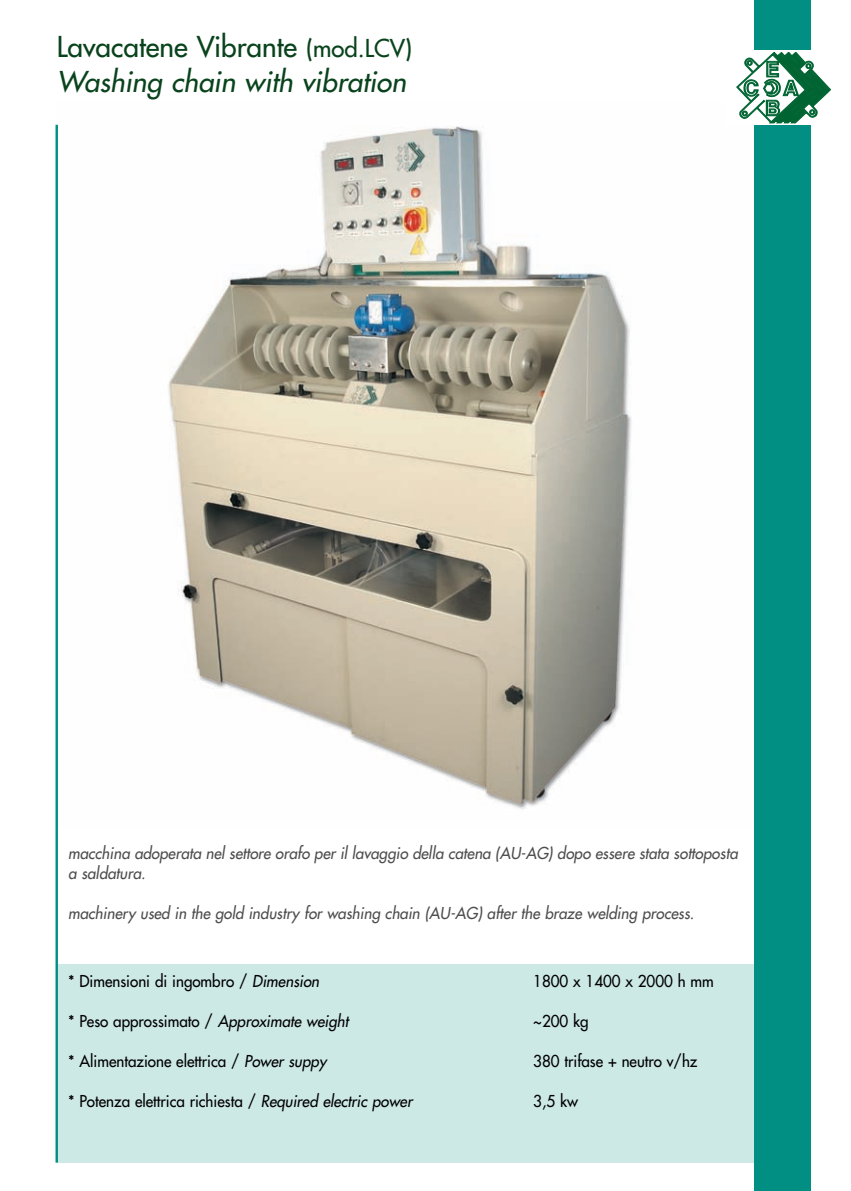
<style>
.page{position:relative;width:851px;height:1191px;background:#fff}
.page>*{position:absolute;margin:0;border:0;box-sizing:border-box;transform-origin:0 0}
.t1{font:italic 28px/34.2px "Futura";color:#09431c}
.t2{font:16px "Futura";color:#000;scale:.95 1}
.t3{font:italic 16px/20px "Futura";color:#4d4d4d;scale:.95 1}
.s1{font-style:normal}
.s2{font-style:normal;font-size:24px}
.s3{font-style:italic}
</style>
<div class="page">
<div style="left:57px;top:964px;width:748px;height:198px;background:#cce9e6"></div>
<img style="left:57px;top:124px;width:574px;height:686px">
<hr style="left:55px;top:125px;width:3px;height:1037px;background:#008f82">
<div style="left:754px;top:0;width:57px;height:1191px;background:#008f82"></div>
<div style="left:726px;top:50px;width:113px;height:75px;background:#fff"></div>
<svg style="left:736px;top:52px;width:94px;height:71px"></svg>
<h1 class="t1" style="left:57px;top:32px;width:357px"><span class="s1">Lavacatene Vibrante</span> <span class="s2">(mod.LCV)<br></span>Washing chain with vibration</h1>
<p class="t3" style="left:68px;top:844px;width:706px">macchina adoperata nel settore orafo per il lavaggio della catena (AU-AG) dopo essere stata sottoposta a saldatura.</p>
<p class="t3" style="left:68px;top:904px;width:660px">machinery used in the gold industry for washing chain (AU-AG) after the braze welding process.</p>
<p class="t2" style="left:68px;top:972px;width:266px">* Dimensioni di ingombro / <span class="s3">Dimension</span></p>
<p class="t2" style="left:533px;top:972px;width:191px">1800 x 1400 x 2000 h mm</p>
<p class="t2" style="left:68px;top:1012px;width:296px">* Peso approssimato / <span class="s3">Approximate weight</span></p>
<p class="t2" style="left:533px;top:1012px;width:60px">~200 kg</p>
<p class="t2" style="left:68px;top:1052px;width:273px">* Alimentazione elettrica / <span class="s3">Power suppy</span></p>
<p class="t2" style="left:533px;top:1052px;width:174px">380 trifase + neutro v/hz</p>
<p class="t2" style="left:68px;top:1092px;width:364px">* Potenza elettrica richiesta / <span class="s3">Required electric power</span></p>
<p class="t2" style="left:533px;top:1092px;width:49px">3,5 kw</p>
</div>
